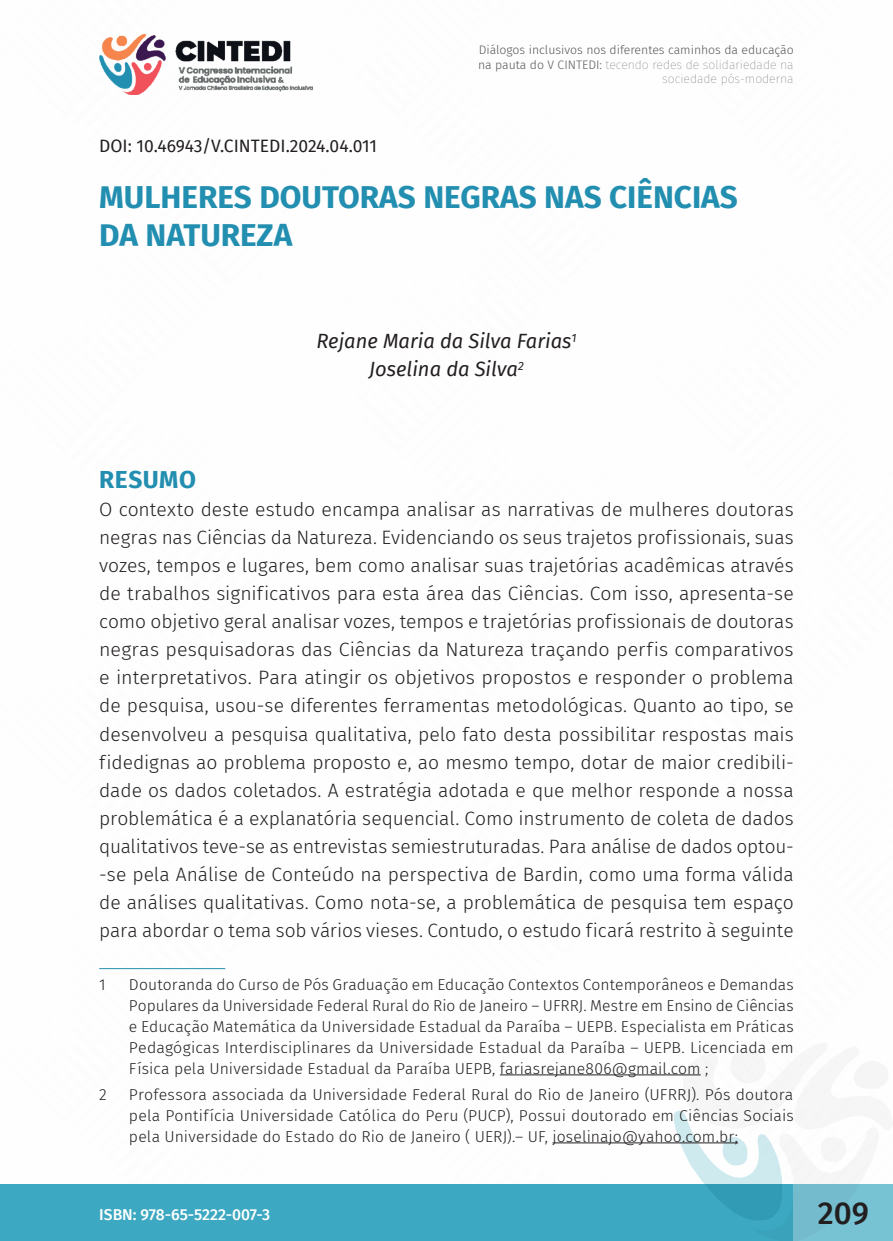
<style>
.page{position:relative;width:893px;height:1241px;background:#fff}
.page>*{position:absolute;margin:0;border:0;box-sizing:border-box;transform-origin:0 0}
._0_TÍTULO{font:700 31.5px/37.8px "Fira Sans";color:#228eb0}
.t1{font:500 31.5px "Fira Sans";color:#231f20}
._2_RESUMO{font:700 24.5px "Fira Sans";letter-spacing:.02em;color:#228eb0}
._1_AUTOR{font:italic 20.12px "Fira Sans";color:#231f20}
._3_CORPO_RESUMO{font:300 19.25px/28px "Fira Sans";color:#231f20;text-align:justify}
.DOI{font:17.5px "Fira Sans";color:#231f20}
._4_RODAPE{font:300 15.75px/21px "Fira Sans";letter-spacing:.005em;color:#231f20;text-align:justify}
.t2{font:500 15.75px "Fira Sans";color:#fff}
.t3{font:300 12.25px/14.7px "Fira Sans";color:#57585a;text-align:right}
.s1{font-weight:100}
</style>
<div class="page">
<div style="left:0;top:1184px;width:794px;height:56px;background:#3da8c1"></div>
<img style="left:99px;top:33px;width:214px;height:61px">
<svg style="left:674px;top:1049px;width:219px;height:191px"></svg>
<hr style="left:99px;top:968px;width:126px;height:1px;background:#228eb0">
<hr style="left:500px;top:1074px;width:201px;height:1px;background:#231f20">
<hr style="left:552px;top:1142px;width:186px;height:1px;background:#231f20">
<p class="t3" style="left:478px;top:42px;width:317px">Diálogos inclusivos nos diferentes caminhos da educação na pauta do V CINTEDI: <span class="s1">tecendo redes de solidariedade na sociedade pós-moderna</span></p>
<p class="DOI" style="left:99px;top:133px;width:279px">DOI: 10.46943/V.CINTEDI.2024.04.011</p>
<p class="_0_TÍTULO" style="left:99px;top:176px;width:640px">MULHERES DOUTORAS NEGRAS NAS CIÊNCIAS<br>DA NATUREZA</p>
<p class="_1_AUTOR" style="left:317px;top:326px;width:261px">Rejane Maria da Silva Farias<sup>1</sup></p>
<p class="_1_AUTOR" style="left:369px;top:354px;width:156px">Joselina da Silva<sup>2</sup></p>
<p class="_2_RESUMO" style="left:99px;top:459px;width:98px">RESUMO</p>
<p class="_3_CORPO_RESUMO" style="left:99px;top:495px;width:696px">O contexto deste estudo encampa analisar as narrativas de mulheres doutoras negras nas Ciências da Natureza. Evidenciando os seus trajetos profissionais, suas vozes, tempos e lugares, bem como analisar suas trajetórias acadêmicas através de trabalhos significativos para esta área das Ciências. Com isso, apresenta-se como objetivo geral analisar vozes, tempos e trajetórias profissionais de doutoras negras pesquisadoras das Ciências da Natureza traçando perfis comparativos e interpretativos. Para atingir os objetivos propostos e responder o problema de pesquisa, usou-se diferentes ferramentas metodológicas. Quanto ao tipo, se desenvolveu a pesquisa qualitativa, pelo fato desta possibilitar respostas mais fidedignas ao problema proposto e, ao mesmo tempo, dotar de maior credibili&shy;dade os dados coletados. A estratégia adotada e que melhor responde a nossa problemática é a explanatória sequencial. Como instrumento de coleta de dados qualitativos teve-se as entrevistas semiestruturadas. Para análise de dados optou--se pela Análise de Conteúdo na perspectiva de Bardin, como uma forma válida de análises qualitativas. Como nota-se, a problemática de pesquisa tem espaço para abordar o tema sob vários vieses. Contudo, o estudo ficará restrito à seguinte</p>
<p class="_4_RODAPE" style="left:99px;top:973px;width:8px">1</p>
<p class="_4_RODAPE" style="left:129px;top:973px;width:666px">Doutoranda do Curso de Pós Graduação em Educação Contextos Contemporâneos e Demandas Populares da Universidade Federal Rural do Rio de Janeiro – UFRRJ. Mestre em Ensino de Ciências e Educação Matemática da Universidade Estadual da Paraíba – UEPB. Especialista em Práticas Pedagógicas Interdisciplinares da Universidade Estadual da Paraíba – UEPB. Licenciada em Física pela Universidade Estadual da Paraíba UEPB, fariasrejane806@gmail.com ;</p>
<p class="_4_RODAPE" style="left:99px;top:1083px;width:9px">2</p>
<p class="_4_RODAPE" style="left:129px;top:1083px;width:666px">Professora associada da Universidade Federal Rural do Rio de Janeiro (UFRRJ). Pós doutora pela Pontifícia Universidade Católica do Peru (PUCP), Possui doutorado em Ciências Sociais pela Universidade do Estado do Rio de Janeiro ( UERJ).– UF, joselinajo@yahoo.com.br;</p>
<p class="t2" style="left:99px;top:1201px;width:172px">ISBN: 978-65-5222-007-3</p>
<h1 class="t1" style="left:818px;top:1187px;width:52px">209</h1>
</div>
